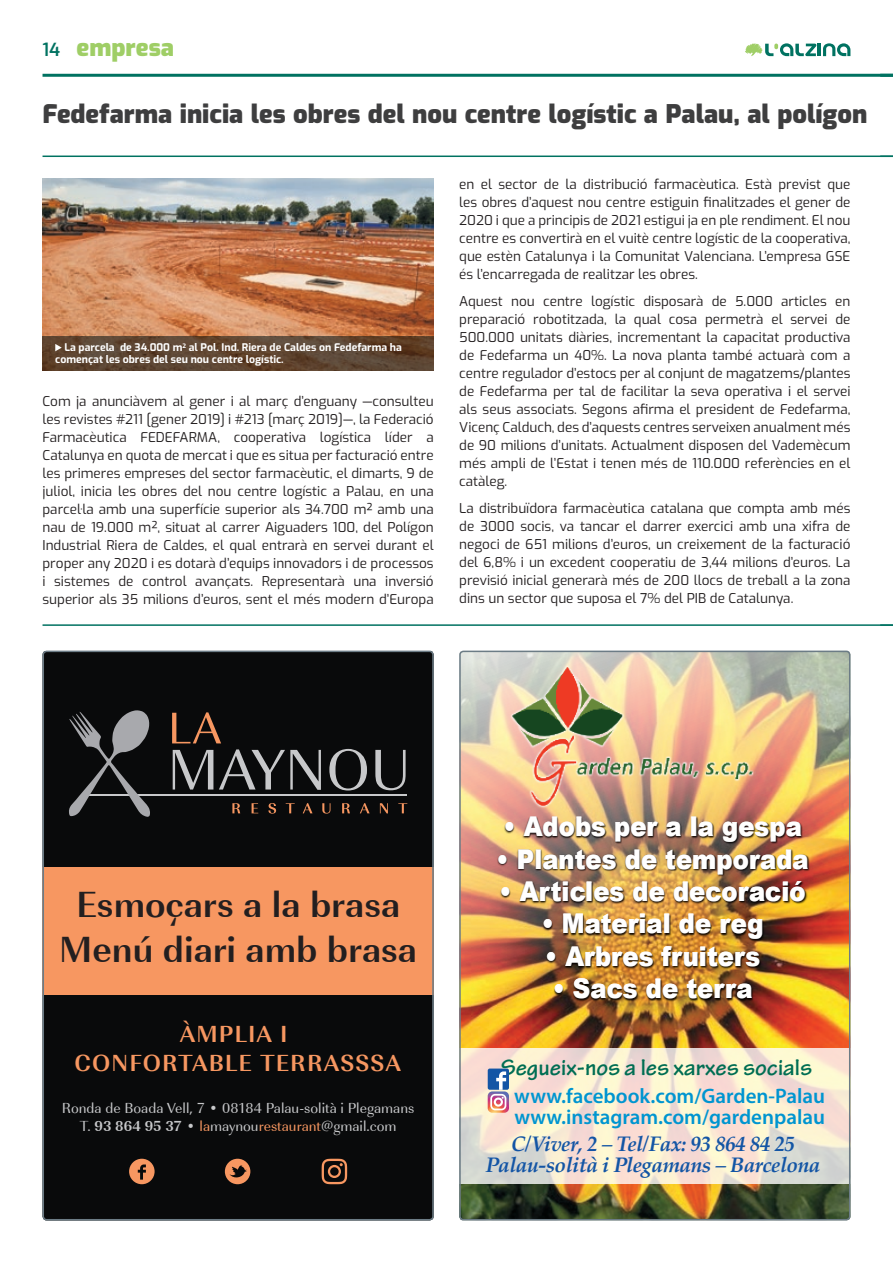
<style>
.page{position:relative;width:893px;height:1263px;background:#fff}
.page>*{position:absolute;margin:0;border:0;box-sizing:border-box;transform-origin:0 0}
.t1{font:700 37.5px/45px "URW Imperial T";color:#231f20;text-align:center}
.t2{font:900 27px "Arial";color:#fff;scale:.9 1}
.t3{font:900 25.5px "Exo";color:#3e3e3f}
.t4{font:700 24px "Tekton Pro";color:#006e53}
.t5{font:700 24px/28.8px "URW Imperial T";letter-spacing:.05em;color:#f79761;text-align:center}
.t6{font:900 24px "Exo";color:#9fce66}
.t7{font:italic 700 21px/21px "Palatino Linotype";letter-spacing:-.025em;color:#1355a5;text-align:center}
.t8{font:600 21px/21px "Myriad Pro";color:#0095d0}
.t9{font:15px/18px "URW Imperial T";color:#c7c8ca;text-align:center}
.t10{font:13.5px/18px "Exo";color:#231f20;text-align:justify}
.t11{font:700 10.5px/12px "Exo";color:#fff}
.s1{font-weight:600;font-size:18px;color:#007261}
.s2{font-weight:700}
.s3{color:#f79761}
</style>
<div class="page">
<svg style="left:745px;top:43px;width:105px;height:13px"></svg>
<hr style="left:43px;top:156px;width:850px;height:1px;background:#007261">
<hr style="left:43px;top:74px;width:850px;height:3px;background:#007261">
<hr style="left:43px;top:624px;width:850px;height:2px;background:#007261">
<div style="left:43px;top:651px;width:391px;height:569px;background:#090a0b"></div>
<hr style="left:83px;top:794px;width:324px;height:1px;background:#c7c8ca">
<svg style="left:232px;top:803px;width:8px;height:10px"></svg>
<svg style="left:252px;top:803px;width:6px;height:10px"></svg>
<svg style="left:268px;top:803px;width:8px;height:11px"></svg>
<svg style="left:286px;top:803px;width:9px;height:10px"></svg>
<svg style="left:303px;top:803px;width:9px;height:10px"></svg>
<svg style="left:322px;top:803px;width:8px;height:10px"></svg>
<svg style="left:342px;top:803px;width:8px;height:10px"></svg>
<svg style="left:360px;top:803px;width:10px;height:10px"></svg>
<svg style="left:380px;top:803px;width:8px;height:10px"></svg>
<svg style="left:398px;top:803px;width:9px;height:10px"></svg>
<svg style="left:68px;top:710px;width:82px;height:107px"></svg>
<svg style="left:173px;top:750px;width:40px;height:39px"></svg>
<svg style="left:219px;top:749px;width:102px;height:41px"></svg>
<svg style="left:329px;top:749px;width:38px;height:41px"></svg>
<svg style="left:375px;top:750px;width:31px;height:40px"></svg>
<svg style="left:172px;top:712px;width:49px;height:31px"></svg>
<div style="left:43px;top:867px;width:391px;height:127px;background:#f79761"></div>
<svg style="left:129px;top:1159px;width:26px;height:25px"></svg>
<svg style="left:225px;top:1159px;width:25px;height:25px"></svg>
<svg style="left:322px;top:1159px;width:25px;height:25px"></svg>
<div style="left:43px;top:651px;width:391px;height:569px;border:2px solid #6c7c86;border-radius:4px"></div>
<img style="left:459px;top:651px;width:391px;height:569px">
<img style="left:502px;top:658px;width:313px;height:156px">
<svg style="left:462px;top:1048px;width:385px;height:136px"></svg>
<img style="left:495px;top:812px;width:315px;height:197px">
<div style="left:488px;top:1068px;width:21px;height:22px;background:#1355a5;border-radius:2px"></div>
<svg style="left:488px;top:1071px;width:21px;height:42px"></svg>
<div style="left:459px;top:651px;width:391px;height:569px;border:2px solid #6c7c86;border-radius:4px"></div>
<img style="left:43px;top:179px;width:391px;height:157px">
<svg style="left:43px;top:336px;width:391px;height:34px;fill:#5f4632"></svg>
<svg style="left:55px;top:344px;width:7px;height:7px"></svg>
<h3 class="t6" style="left:43px;top:29px;width:133px"><span class="s1">14</span> empresa</h3>
<h3 class="t3" style="left:43px;top:94px;width:826px">Fedefarma inicia les obres del nou centre logístic a Palau, al polígon</h3>
<p class="t11" style="left:55px;top:341px;width:348px;text-indent:9px">La parcela de 34.000 m<sup>2</sup> al Pol. Ind. Riera de Caldes on Fedefarma ha començat les obres del seu nou centre logístic.</p>
<p class="t10" style="left:43px;top:391px;width:393px">Com ja anunciàvem al gener i al març d’enguany —consulteu les revistes #211 [gener 2019] i #213 [març 2019]—, la Federació Farmacèutica FEDEFARMA, cooperativa logística líder a Catalunya en quota de mercat i que es situa per facturació entre les primeres empreses del sector farmacèutic, el dimarts, 9 de juliol, inicia les obres del nou centre logístic a Palau, en una parcel·la amb una superfície superior als 34.700 m² amb una nau de 19.000 m², situat al carrer Aiguaders 100, del Polígon Industrial Riera de Caldes, el qual entrarà en servei durant el proper any 2020 i es dotarà d’equips innovadors i de processos i sistemes de control avançats. Representarà una inversió superior als 35 milions d’euros, sent el més modern d’Europa</p>
<p class="t10" style="left:459px;top:174px;width:393px">en el sector de la distribució farmacèutica. Està previst que les obres d’aquest nou centre estiguin finalitzades el gener de 2020 i que a principis de 2021 estigui ja en ple rendiment. El nou centre es convertirà en el vuitè centre logístic de la cooperativa, que estèn Catalunya i la Comunitat Valenciana. L’empresa GSE és l’encarregada de realitzar les obres.</p>
<p class="t10" style="left:459px;top:291px;width:393px">Aquest nou centre logístic disposarà de 5.000 articles en preparació robotitzada, la qual cosa permetrà el servei de 500.000 unitats diàries, incrementant la capacitat productiva de Fedefarma un 40%. La nova planta també actuarà com a centre regulador d’estocs per al conjunt de magatzems/plantes de Fedefarma per tal de facilitar la seva operativa i el servei als seus associats. Segons afirma el president de Fedefarma, Vicenç Calduch, des d’aquests centres serveixen anualment més de 90 milions d’unitats. Actualment disposen del Vademècum més ampli de l’Estat i tenen més de 110.000 referències en el catàleg.</p>
<p class="t10" style="left:459px;top:498px;width:393px">La distribuïdora farmacèutica catalana que compta amb més de 3000 socis, va tancar el darrer exercici amb una xifra de negoci de 651 milions d’euros, un creixement de la facturació del 6,8% i un excedent cooperatiu de 3,44 milions d’euros. La previsió inicial generarà més de 200 llocs de treball a la zona dins un sector que suposa el 7% del PIB de Catalunya.</p>
<h1 class="t1" style="left:59px;top:883px;width:359px">Esmoçars a la brasa<br>Menú diari amb brasa</h1>
<h3 class="t5" style="left:74px;top:1020px;width:328px">ÀMPLIA I<br>CONFORTABLE TERRASSSA</h3>
<p class="t9" style="left:62px;top:1099px;width:354px">Ronda de Boada Vell, 7 • 08184 Palau-solità i Plegamans<br>T. <span class="s2">93 864 95 37</span> • <span class="s3">la</span>maynou<span class="s3">restaurant</span>@gmail.com</p>
<h2 class="t2" style="left:503px;top:807px;width:333px">• Adobs per a la gespa</h2>
<h2 class="t2" style="left:497px;top:839px;width:348px">• Plantes de temporada</h2>
<h2 class="t2" style="left:500px;top:872px;width:342px">• Articles de decoració</h2>
<h2 class="t2" style="left:542px;top:904px;width:248px">• Material de reg</h2>
<h2 class="t2" style="left:545px;top:936px;width:240px">• Arbres fruiters</h2>
<h2 class="t2" style="left:553px;top:969px;width:224px">• Sacs de terra</h2>
<h3 class="t4" style="left:501px;top:1054px;width:313px">Segueix-nos a les xarxes socials</h3>
<h3 class="t8" style="left:514px;top:1084px;width:312px">www.facebook.com/Garden-Palau www.instagram.com/gardenpalau</h3>
<h3 class="t7" style="left:485px;top:1132px;width:337px">C/Viver, 2 – Tel/Fax: 93 864 84 25<br>Palau-solità i Plegamans – Barcelona</h3>
</div>
